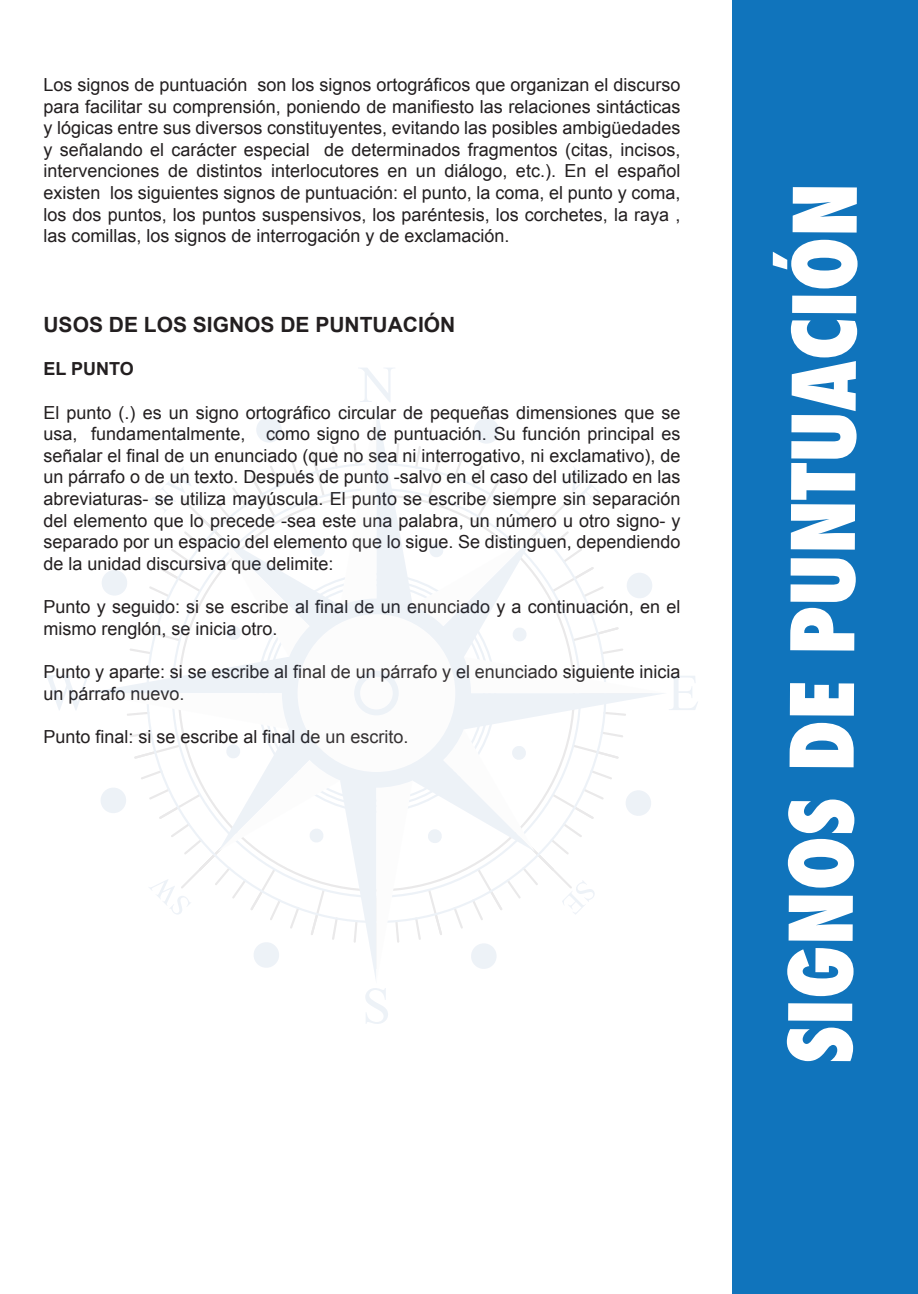
<style>
.page{position:relative;width:918px;height:1294px;background:#fff}
.page>*{position:absolute;margin:0;border:0;box-sizing:border-box;transform-origin:0 0}
.t1{font:800 condensed 84.9px "Futura";letter-spacing:-.01em;color:#fff}
.t2{font:700 21px "Arial";color:#231f20}
.t3{font:18px/21.6px "Arial";color:#231f20;text-align:justify}
.t4{font:700 18px "Arial";color:#231f20}
</style>
<div class="page">
<div style="left:732px;top:0;width:186px;height:1294px;background:#1074bc"></div>
<svg style="left:44px;top:368px;width:654px;height:656px"></svg>
<p class="t3" style="left:44px;top:74px;width:639px">Los signos de puntuación son los signos ortográficos que organizan el discurso para facilitar su comprensión, poniendo de manifiesto las relaciones sintácticas y lógicas entre sus diversos constituyentes, evitando las posibles ambigüedades y señalando el carácter especial de determinados fragmentos (citas, incisos, intervenciones de distintos interlocutores en un diálogo, etc.). En el español existen los siguientes signos de puntuación: el punto, la coma, el punto y coma, los dos puntos, los puntos suspensivos, los paréntesis, los corchetes, la raya , las comillas, los signos de interrogación y de exclamación.</p>
<p class="t2" style="left:44px;top:311px;width:413px">USOS DE LOS SIGNOS DE PUNTUACIÓN</p>
<p class="t4" style="left:44px;top:357px;width:92px">EL PUNTO</p>
<p class="t3" style="left:44px;top:402px;width:639px">El punto (.) es un signo ortográfico circular de pequeñas dimensiones que se usa, fundamentalmente, como signo de puntuación. Su función principal es señalar el final de un enunciado (que no sea ni interrogativo, ni exclamativo), de un párrafo o de un texto. Después de punto -salvo en el caso del utilizado en las abreviaturas- se utiliza mayúscula. El punto se escribe siempre sin separación del elemento que lo precede -sea este una palabra, un número u otro signo- y separado por un espacio del elemento que lo sigue. Se distinguen, dependiendo de la unidad discursiva que delimite:</p>
<p class="t3" style="left:44px;top:596px;width:638px">Punto y seguido: si se escribe al final de un enunciado y a continuación, en el mismo renglón, se inicia otro.</p>
<p class="t3" style="left:44px;top:661px;width:639px">Punto y aparte: si se escribe al final de un párrafo y el enunciado siguiente inicia un párrafo nuevo.</p>
<p class="t3" style="left:44px;top:726px;width:367px">Punto final: si se escribe al final de un escrito.</p>
<h1 class="t1" style="left:765px;top:1064px;width:883px;rotate:-90deg">SIGNOS DE PUNTUACIÓN</h1>
</div>
